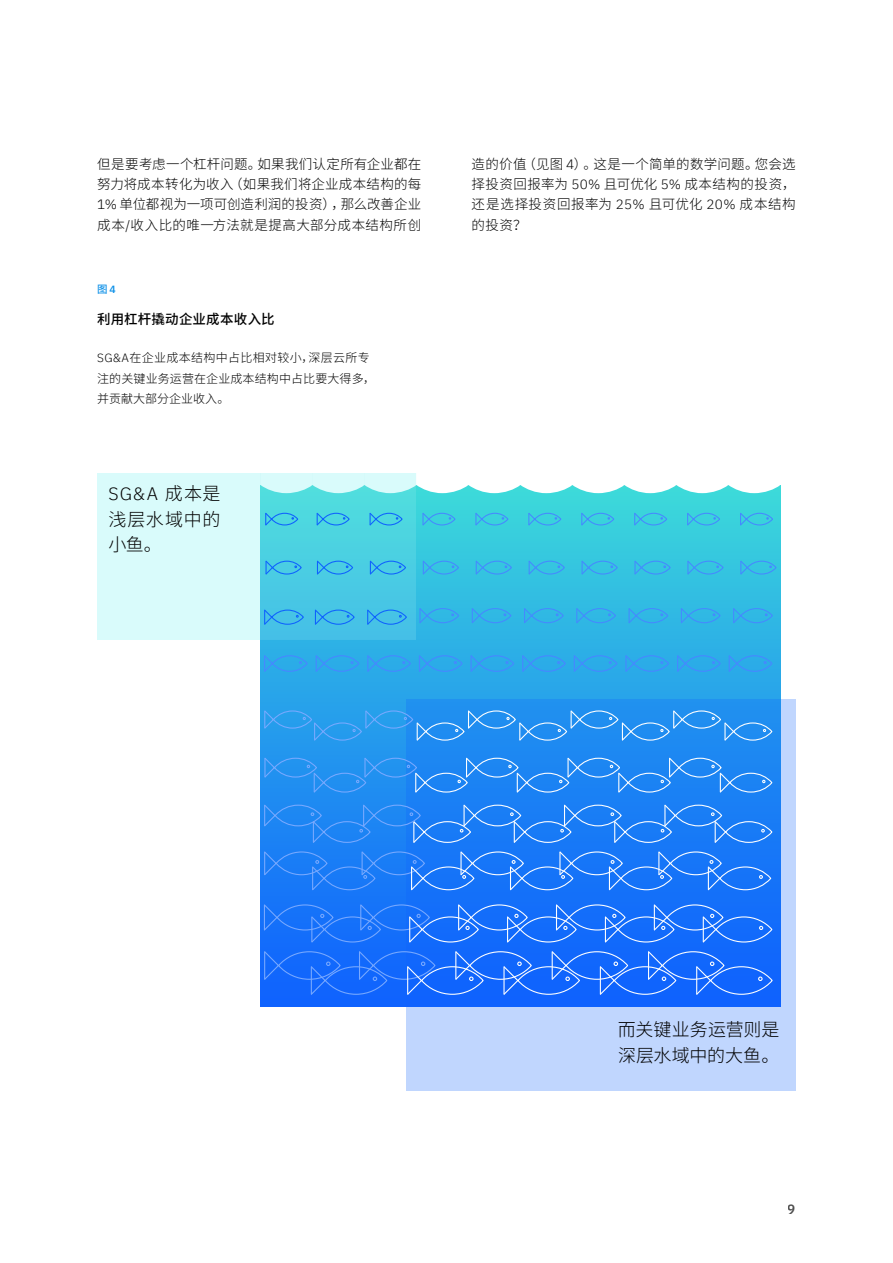
<style>
.page{position:relative;width:893px;height:1263px;background:#fff}
.page>*{position:absolute;margin:0;border:0;box-sizing:border-box;transform-origin:0 0}
.t1{font:300 18px/25.5px "Noto Sans CJ Ksc";color:#000}
.t2{font:300 18px/25.5px "Noto Sans CJ Ksc";letter-spacing:.035em;color:#000}
.t3{font:300 18px "IBM Plex Sans";color:#000}
.t4{font:300 13.5px/20.2px "Noto Sans CJ Ksc";letter-spacing:.025em;color:#000;text-align:justify}
.t5{font:500 13.5px "Noto Sans CJ Ksc";letter-spacing:.015em;color:#000}
.t6{font:600 13.5px "IBM Plex Sans";color:#000}
.t7{font:300 12px/20.2px "Noto Sans CJ Ksc";letter-spacing:.01em;color:#000}
.t8{font:500 10.5px "Noto Sans CJ Ksc";color:#1192e8}
.s1{font-family:"IBM Plex Sans"}
.s2{font-family:"IBM Plex Sans";font-weight:600}
.s3{font-family:"Noto Sans CJ Ksc"}
</style>
<div class="page">
<div style="left:97px;top:473px;width:316px;height:166px;background:#d9fbfb"></div>
<div style="left:260px;top:485px;width:520px;height:521px;background:linear-gradient(to bottom,#3cd7da,#0d5cff)"></div>
<svg style="left:406px;top:699px;width:390px;height:391px;background:#75acfa"></svg>
<svg style="left:260px;top:493px;width:156px;height:146px;background:#4acee2"></svg>
<svg style="left:264px;top:512px;width:35px;height:14px"></svg>
<svg style="left:316px;top:512px;width:35px;height:14px"></svg>
<svg style="left:369px;top:512px;width:35px;height:14px"></svg>
<svg style="left:264px;top:559px;width:39px;height:16px"></svg>
<svg style="left:316px;top:559px;width:38px;height:16px"></svg>
<svg style="left:369px;top:559px;width:38px;height:16px"></svg>
<svg style="left:263px;top:608px;width:42px;height:18px"></svg>
<svg style="left:314px;top:608px;width:42px;height:18px"></svg>
<svg style="left:366px;top:608px;width:42px;height:18px"></svg>
<svg style="left:263px;top:654px;width:46px;height:19px"></svg>
<svg style="left:315px;top:654px;width:45px;height:19px"></svg>
<svg style="left:366px;top:654px;width:46px;height:19px"></svg>
<svg style="left:474px;top:512px;width:35px;height:14px"></svg>
<svg style="left:527px;top:512px;width:35px;height:14px"></svg>
<svg style="left:580px;top:512px;width:35px;height:14px"></svg>
<svg style="left:633px;top:512px;width:35px;height:14px"></svg>
<svg style="left:686px;top:512px;width:35px;height:14px"></svg>
<svg style="left:739px;top:512px;width:35px;height:14px"></svg>
<svg style="left:422px;top:559px;width:38px;height:16px"></svg>
<svg style="left:475px;top:559px;width:38px;height:16px"></svg>
<svg style="left:528px;top:559px;width:38px;height:16px"></svg>
<svg style="left:581px;top:559px;width:38px;height:16px"></svg>
<svg style="left:633px;top:559px;width:39px;height:16px"></svg>
<svg style="left:686px;top:559px;width:39px;height:16px"></svg>
<svg style="left:739px;top:559px;width:39px;height:16px"></svg>
<svg style="left:418px;top:607px;width:42px;height:17px"></svg>
<svg style="left:471px;top:607px;width:41px;height:17px"></svg>
<svg style="left:523px;top:607px;width:42px;height:17px"></svg>
<svg style="left:575px;top:607px;width:42px;height:17px"></svg>
<svg style="left:628px;top:607px;width:41px;height:17px"></svg>
<svg style="left:680px;top:607px;width:42px;height:17px"></svg>
<svg style="left:732px;top:607px;width:42px;height:17px"></svg>
<svg style="left:418px;top:654px;width:97px;height:19px;background:#2ea6ea"></svg>
<svg style="left:521px;top:654px;width:46px;height:19px"></svg>
<svg style="left:573px;top:654px;width:97px;height:19px;background:#2ea6ea"></svg>
<svg style="left:676px;top:654px;width:97px;height:19px;background:#2ea6ea"></svg>
<svg style="left:421px;top:512px;width:36px;height:14px"></svg>
<svg style="left:263px;top:803px;width:510px;height:41px;background:#2986f5"></svg>
<svg style="left:263px;top:756px;width:510px;height:37px;background:#2c8ff2"></svg>
<svg style="left:263px;top:709px;width:510px;height:32px;background:#3098f0"></svg>
<svg style="left:263px;top:950px;width:511px;height:45px;background:#2372fc"></svg>
<svg style="left:263px;top:903px;width:510px;height:40px;background:#2779fa"></svg>
<svg style="left:263px;top:850px;width:509px;height:41px;background:#2880f8"></svg>
<svg style="left:260px;top:473px;width:520px;height:20px"></svg>
<p class="t4" style="left:97px;top:154px;width:326px">但是要考虑一个杠杆问题。如果我们认定所有企业都在努力将成本转化为收入（如果我们将企业成本结构的每<span class="s1">1%</span> 单位都视为一项可创造利润的投资），那么改善企业成本<span class="s1">/</span>收入比的唯一方法就是提高大部分成本结构所创</p>
<p class="t8" style="left:97px;top:283px;width:20px">图 <span class="s2">4</span></p>
<p class="t5" style="left:97px;top:311px;width:179px">利用杠杆撬动企业成本收入比</p>
<p class="t7" style="left:97px;top:348px;width:279px"><span class="s1">SG&amp;A</span>在企业成本结构中占比相对较小，深层云所专注的关键业务运营在企业成本结构中占比要大得多，并贡献大部分企业收入。</p>
<h1 class="t3" style="left:108px;top:480px;width:113px">SG&amp;A <span class="s3">成本是</span></h1>
<h1 class="t2" style="left:108px;top:506px;width:113px">浅层水域中的小鱼。</h1>
<p class="t4" style="left:471px;top:154px;width:326px">造的价值（见图 <span class="s1">4</span>）。这是一个简单的数学问题。您会选择投资回报率为 <span class="s1">50%</span> 且可优化 <span class="s1">5%</span> 成本结构的投资，还是选择投资回报率为 <span class="s1">25%</span> 且可优化 <span class="s1">20%</span> 成本结构的投资？</p>
<h1 class="t1" style="left:618px;top:1017px;width:163px">而关键业务运营则是深层水域中的大鱼。</h1>
<p class="t6" style="left:788px;top:1198px;width:10px">9</p>
</div>
